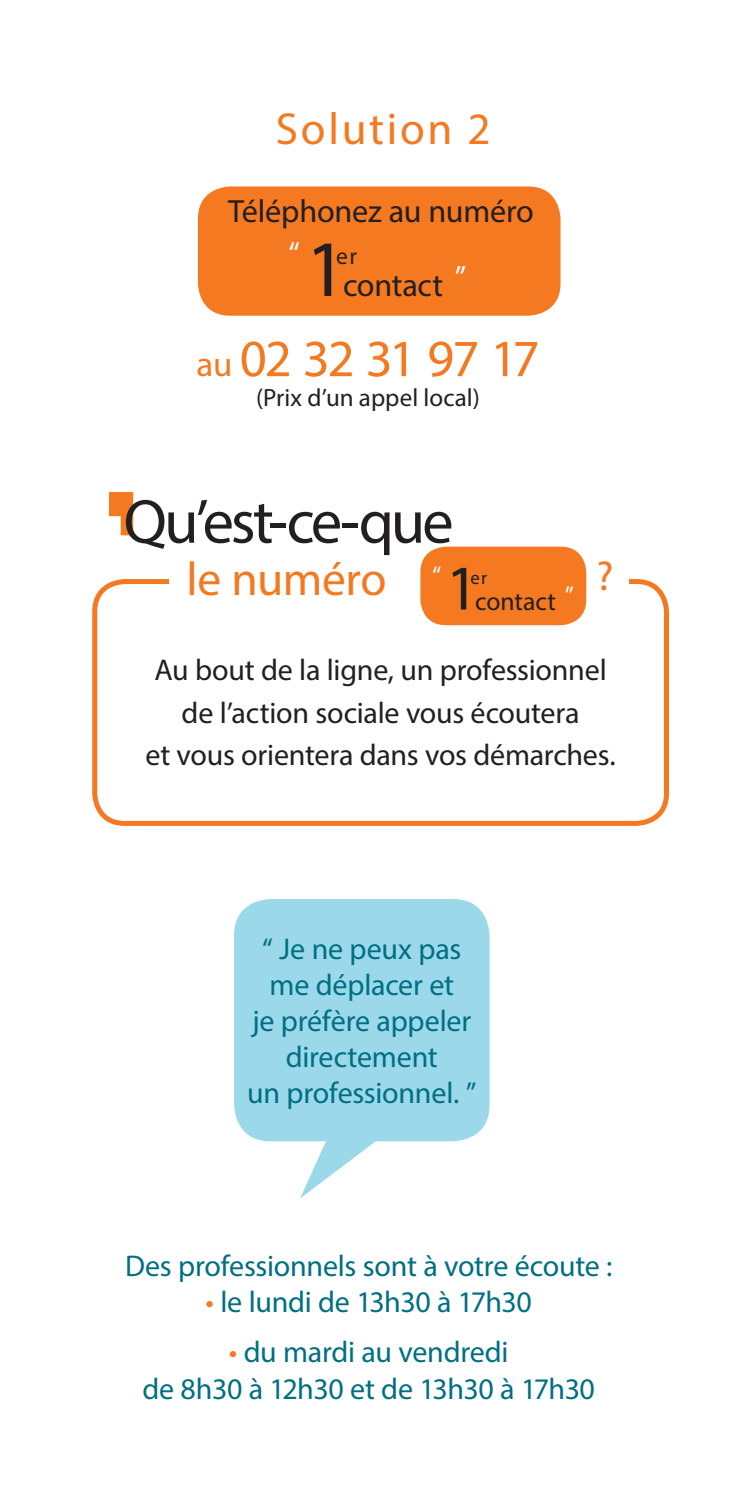
<style>
.page{position:relative;width:745px;height:1489px;background:#fff}
.page>*{position:absolute;margin:0;border:0;box-sizing:border-box;transform-origin:0 0}
.t1{font:80.5px "Myriad Pro";color:#231f20}
.t2{font:62.5px "Myriad Pro";letter-spacing:-.05em;color:#231f20}
.t3{font:52.5px "Myriad Pro";letter-spacing:-.04em;color:#f47921}
.t4{font:47.5px "Myriad Pro";letter-spacing:-.01em;color:#f47921}
.t5{font:45px "Myriad Pro";letter-spacing:.06em;color:#f47921}
.t6{font:32.25px "Myriad Pro";letter-spacing:-.005em;color:#231f20}
.t7{font:32.25px "Myriad Pro";color:#fff}
.t8{font:30px/36px "Myriad Pro";letter-spacing:-.01em;color:#006f83;text-align:center}
.t9{font:30px/42.5px "Myriad Pro";letter-spacing:-.01em;color:#231f20;text-align:center}
.t10{font:25.5px "Myriad Pro";color:#231f20}
.t11{font:25.5px "Myriad Pro";color:#fff}
.t12{font:25px "Myriad Pro";color:#231f20}
.t13{font:23.5px "Myriad Pro";color:#231f20}
.t14{font:18.75px "Myriad Pro";color:#231f20}
.s1{font-size:32.25px;color:#fff}
.s2{font-size:35px}
.s3{font-size:64px;color:#231f20}
.s4{font-size:25.5px;color:#fff}
.s5{color:#f47921}
</style>
<div class="page">
<div style="left:198px;top:186px;width:362px;height:130px;background:#f47921;border-radius:32px"></div>
<div style="left:234px;top:899px;width:255px;height:242px;background:#9bd9ea;border-radius:36px"></div>
<svg style="left:300px;top:1141px;width:77px;height:57px"></svg>
<svg style="left:109px;top:492px;width:24px;height:43px"></svg>
<div style="left:92px;top:579px;width:576px;height:246px;border:5px solid #f47921;border-radius:30px"></div>
<div style="left:169px;top:565px;width:459px;height:30px;background:#fff"></div>
<div style="left:420px;top:546px;width:166px;height:79px;background:#f47921;border-radius:26px"></div>
<h3 class="t5" style="left:275px;top:101px;width:216px">Solution 2</h3>
<p class="t6" style="left:228px;top:191px;width:307px">Téléphonez au numéro</p>
<p class="t13" style="left:288px;top:241px;width:70px"><span class="s1">“</span> er</p>
<h1 class="t1" style="left:305px;top:219px;width:43px">1</h1>
<p class="t6" style="left:343px;top:265px;width:101px">contact</p>
<p class="t7" style="left:454px;top:258px;width:13px">”</p>
<h3 class="t3" style="left:196px;top:326px;width:344px"><span class="s2">au</span> 02 32 31 97 17</h3>
<p class="t12" style="left:256px;top:382px;width:225px">(Prix d’un appel local)</p>
<h2 class="t2" style="left:123px;top:483px;width:331px">Qu’est-ce-que</h2>
<h3 class="t4" style="left:186px;top:550px;width:293px">le numéro <span class="s3">1</span></h3>
<p class="t14" style="left:432px;top:566px;width:56px"><span class="s4">“</span> er</p>
<p class="t11" style="left:564px;top:579px;width:50px">” <sup>?</sup></p>
<p class="t10" style="left:475px;top:585px;width:82px">contact</p>
<p class="t9" style="left:145px;top:648px;width:471px">Au bout de la ligne, un professionnel de l’action sociale vous écoutera<br>et vous orientera dans vos démarches.</p>
<p class="t8" style="left:247px;top:930px;width:230px">“ Je ne peux pas me déplacer et<br>je préfère appeler directement<br>un professionnel. ”</p>
<p class="t8" style="left:125px;top:1247px;width:488px">Des professionnels sont à votre écoute :</p>
<p class="t8" style="left:205px;top:1283px;width:327px"><span class="s5">•</span> le lundi de 13h30 à 17h30</p>
<p class="t8" style="left:142px;top:1333px;width:454px"><span class="s5">•</span> du mardi au vendredi<br>de 8h30 à 12h30 et de 13h30 à 17h30</p>
</div>
